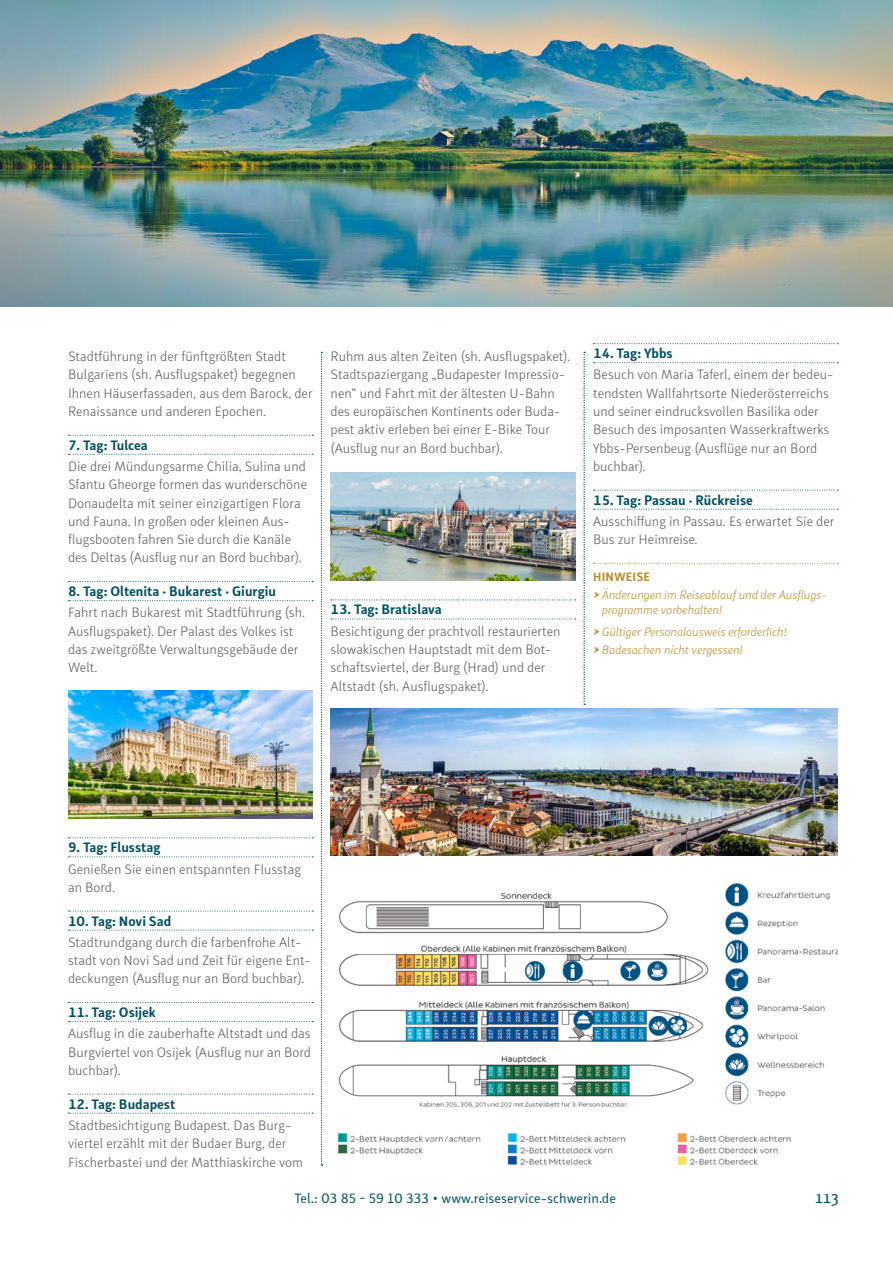
<style>
.page{position:relative;width:893px;height:1263px;background:#fff}
.page>*{position:absolute;margin:0;border:0;box-sizing:border-box;transform-origin:0 0}
.t1{font:18px "Submariner R24";color:#004f62}
.t2{font:300 13.5px/18.3px "Submariner R24";color:#575756}
.t3{font:700 13.5px "Submariner R24";color:#004f62}
.t4{font:13.5px "Submariner R24";color:#004f62}
.t5{font:italic 300 12px/15px "Submariner R24";letter-spacing:-.01em;color:#b88b27}
.t6{font:700 12px "Submariner R24";letter-spacing:.01em;color:#b88b27}
</style>
<div class="page">
<img style="left:0;top:0;width:893px;height:306px">
<svg style="left:68px;top:435px;width:245px;height:1px"></svg>
<svg style="left:68px;top:454px;width:245px;height:1px"></svg>
<svg style="left:68px;top:581px;width:245px;height:1px"></svg>
<svg style="left:68px;top:600px;width:245px;height:1px"></svg>
<svg style="left:68px;top:837px;width:245px;height:1px"></svg>
<svg style="left:68px;top:856px;width:245px;height:1px"></svg>
<svg style="left:68px;top:911px;width:245px;height:1px"></svg>
<svg style="left:68px;top:930px;width:245px;height:1px"></svg>
<svg style="left:68px;top:1002px;width:245px;height:1px"></svg>
<svg style="left:68px;top:1021px;width:245px;height:1px"></svg>
<svg style="left:68px;top:1094px;width:245px;height:1px"></svg>
<svg style="left:68px;top:1113px;width:245px;height:1px"></svg>
<svg style="left:331px;top:599px;width:245px;height:1px"></svg>
<svg style="left:331px;top:619px;width:245px;height:1px"></svg>
<svg style="left:593px;top:343px;width:245px;height:1px"></svg>
<svg style="left:593px;top:362px;width:245px;height:1px"></svg>
<svg style="left:593px;top:490px;width:245px;height:1px"></svg>
<svg style="left:593px;top:509px;width:245px;height:1px"></svg>
<svg style="left:593px;top:563px;width:245px;height:1px"></svg>
<svg style="left:321px;top:352px;width:2px;height:813px"></svg>
<svg style="left:584px;top:352px;width:1px;height:353px"></svg>
<img style="left:338px;top:883px;width:500px;height:282px">
<img style="left:331px;top:472px;width:244px;height:109px">
<img style="left:331px;top:709px;width:507px;height:146px">
<img style="left:68px;top:690px;width:245px;height:129px">
<p class="t2" style="left:68px;top:347px;width:246px">Stadtführung in der fünftgrößten Stadt Bulgariens (sh. Ausflugspaket) begegnen Ihnen Häuserfassaden, aus dem Barock, der Renaissance und anderen Epochen.</p>
<p class="t3" style="left:68px;top:436px;width:81px">7. Tag: Tulcea</p>
<p class="t2" style="left:68px;top:457px;width:241px">Die drei Mündungsarme Chilia, Sulina und Sfantu Gheorge formen das wunderschöne Donaudelta mit seiner einzigartigen Flora und Fauna. In großen oder kleinen Aus&shy;flugsbooten fahren Sie durch die Kanäle des Deltas (Ausflug nur an Bord buchbar).</p>
<p class="t3" style="left:68px;top:582px;width:210px">8. Tag: Oltenita · Bukarest · Giurgiu</p>
<p class="t2" style="left:68px;top:603px;width:239px">Fahrt nach Bukarest mit Stadtführung (sh.<br>Ausflugspaket). Der Palast des Volkes ist das zweitgrößte Verwaltungsgebäude der Welt.</p>
<p class="t2" style="left:331px;top:347px;width:241px">Ruhm aus alten Zeiten (sh. Ausflugspaket).<br>Stadtspaziergang „Budapester Impressio&shy;nen“ und Fahrt mit der ältesten U-Bahn des europäischen Kontinents oder Buda&shy;pest aktiv erleben bei einer E-Bike Tour (Ausflug nur an Bord buchbar).</p>
<p class="t3" style="left:331px;top:600px;width:113px">13. Tag: Bratislava</p>
<p class="t2" style="left:331px;top:621px;width:231px">Besichtigung der prachtvoll restaurierten slowakischen Hauptstadt mit dem Bot&shy;schaftsviertel, der Burg (Hrad) und der Altstadt (sh. Ausflugspaket).</p>
<p class="t3" style="left:593px;top:344px;width:81px">14. Tag: Ybbs</p>
<p class="t2" style="left:593px;top:365px;width:242px">Besuch von Maria Taferl, einem der bedeu&shy;tendsten Wallfahrtsorte Niederösterreichs und seiner eindrucksvollen Basilika oder Besuch des imposanten Wasserkraftwerks Ybbs-Persenbeug (Ausflüge nur an Bord buchbar).</p>
<p class="t3" style="left:593px;top:491px;width:161px">15. Tag: Passau · Rückreise</p>
<p class="t2" style="left:593px;top:511px;width:243px">Ausschiffung in Passau. Es erwartet Sie der<br>Bus zur Heimreise.</p>
<p class="t6" style="left:593px;top:568px;width:58px">HINWEISE</p>
<p class="t5" style="left:602px;top:587px;width:227px;text-indent:-9px">➤Änderungen im Reiseablauf und der Ausflugs&shy;programme vorbehalten!</p>
<p class="t5" style="left:593px;top:622px;width:195px;line-height:18.3px">➤Gültiger Personalausweis erforderlich! ➤Badesachen nicht vergessen!</p>
<p class="t3" style="left:68px;top:838px;width:94px">9. Tag: Flusstag</p>
<p class="t2" style="left:68px;top:859px;width:234px">Genießen Sie einen entspannten Flusstag an Bord.</p>
<p class="t3" style="left:68px;top:912px;width:105px">10. Tag: Novi Sad</p>
<p class="t2" style="left:68px;top:932px;width:244px">Stadtrundgang durch die farbenfrohe Alt&shy;stadt von Novi Sad und Zeit für eigene Ent&shy;deckungen (Ausflug nur an Bord buchbar).</p>
<p class="t3" style="left:68px;top:1003px;width:89px">11. Tag: Osijek</p>
<p class="t2" style="left:68px;top:1024px;width:245px;text-align:justify">Ausflug in die zauberhafte Altstadt und das Burgviertel von Osijek (Ausflug nur an Bord buchbar).</p>
<p class="t3" style="left:68px;top:1095px;width:109px">12. Tag: Budapest</p>
<p class="t2" style="left:68px;top:1115px;width:237px">Stadtbesichtigung Budapest. Das Burg&shy;viertel erzählt mit der Budaer Burg, der<br>Fischerbastei und der Matthiaskirche vom</p>
<p class="t4" style="left:294px;top:1189px;width:323px">Tel.: 03 85 - 59 10 333 • www.reiseservice-schwerin.de</p>
<h1 class="t1" style="left:815px;top:1185px;width:25px">113</h1>
</div>
